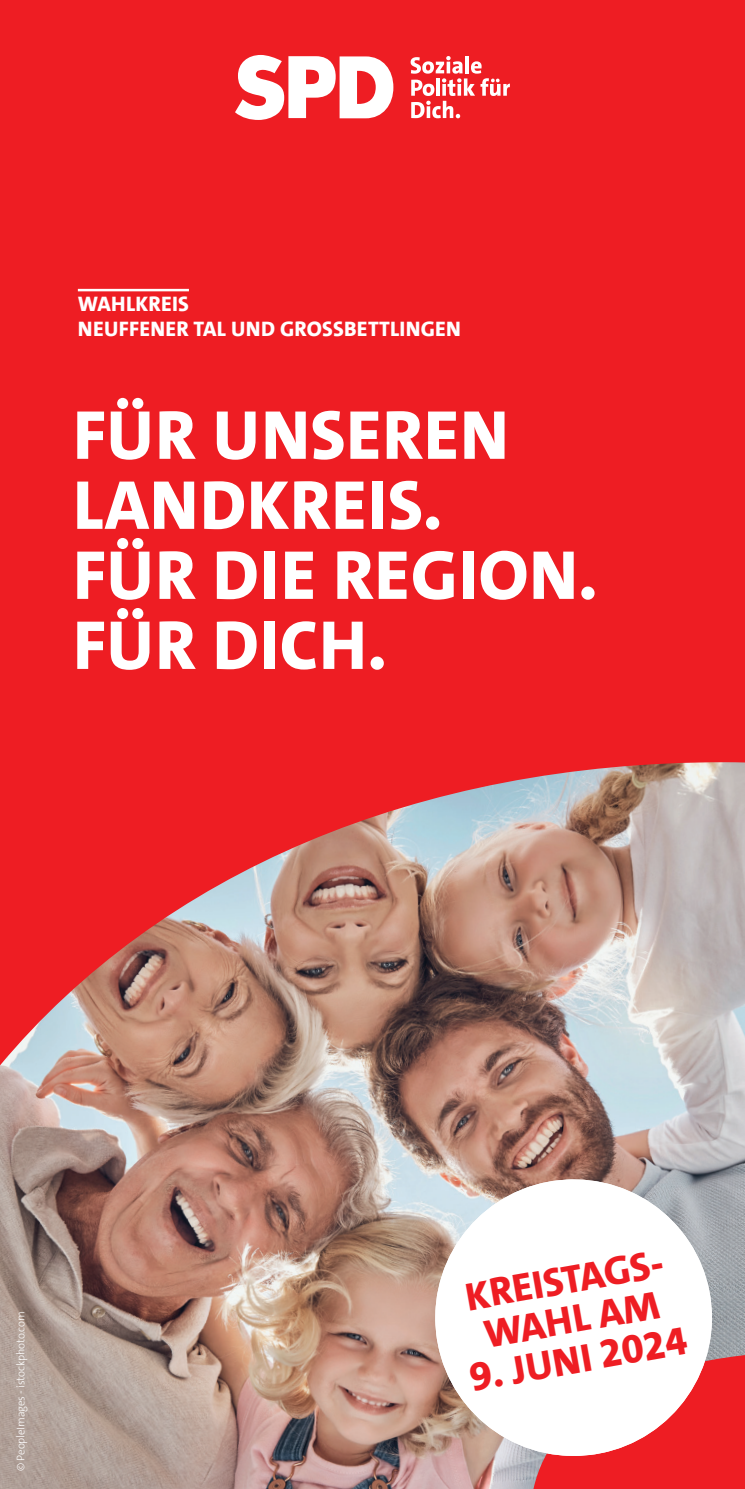
<style>
.page{position:relative;width:745px;height:1489px;background:#fff}
.page>*{position:absolute;margin:0;border:0;box-sizing:border-box;transform-origin:0 0}
.t1{font:800 70px/70px "SPD The Sans";letter-spacing:.01em;color:#fff}
.t2{font:800 40px/40px "SPD The Sans";color:#ee1d23}
.t3{font:800 21.25px "SPD The Sans";letter-spacing:.01em;color:#fff}
.t4{font:300 11.25px "SPD The Sans";letter-spacing:-.01em;color:#fff}
</style>
<div class="page">
<div style="left:0;top:0;width:744px;height:1488px;background:#ee1d23"></div>
<img style="left:0;top:762px;width:744px;height:726px">
<hr style="left:78px;top:289px;width:111px;height:2px;background:#fff">
<svg style="left:424px;top:1168px;width:298px;height:298px;background:#ead6d5"></svg>
<svg style="left:235px;top:55px;width:158px;height:65px"></svg>
<svg style="left:410px;top:56px;width:99px;height:62px"></svg>
<p class="t3" style="left:78px;top:290px;width:112px">WAHLKREIS</p>
<p class="t3" style="left:78px;top:315px;width:384px">NEUFFENER TAL UND GROSSBETTLINGEN</p>
<p class="t1" style="left:73px;top:400px;width:525px">FÜR UNSEREN<br>LANDKREIS.<br>FÜR DIE REGION.<br>FÜR DICH.</p>
<p class="t4" style="left:14px;top:1470px;width:161px;rotate:-90deg">© PeopleImages - istockphoto.com</p>
<p class="t2" style="left:462px;top:1277px;width:208px;rotate:-10deg">KREISTAGS-<br>WAHL AM</p>
<p class="t2" style="left:466px;top:1358px;width:221px;rotate:-10deg">9. JUNI 2024</p>
</div>
